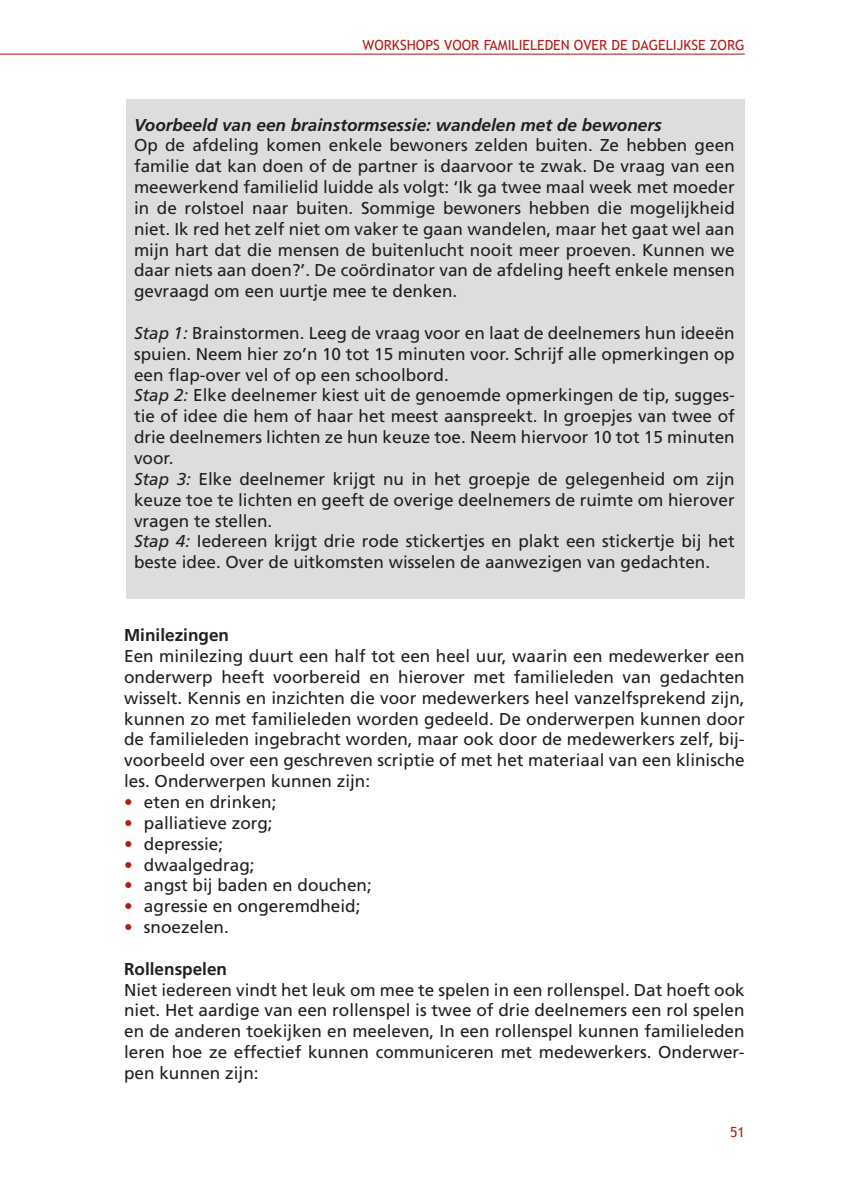
<style>
.page{position:relative;width:844px;height:1191px;background:#fff}
.page>*{position:absolute;margin:0;border:0;box-sizing:border-box;transform-origin:0 0}
.t1{font:17.15px/20.8px "Frutiger LT Std";color:#231f20;text-align:justify}
.t2{font:italic 700 17.15px "Frutiger LT Std";color:#231f20}
.t3{font:700 17.15px "Frutiger LT Std";color:#231f20}
.t4{font:14px "Trebuchet MS";color:#b41d15}
.s1{font-style:italic}
.s2{color:#b41d15}
</style>
<div class="page">
<hr style="left:0;top:54px;width:744px;height:1px;background:#b41d15">
<div style="left:126px;top:99px;width:618px;height:499px;background:#dcdddf"></div>
<p class="t4" style="left:362px;top:37px;width:100px">WORKSHO PS VOOR</p>
<p class="t4" style="left:483px;top:37px;width:32px">FAMILIELEDEN</p>
<p class="t4" style="left:574px;top:37px;width:83px">OVER DE DAGELI</p>
<p class="t4" style="left:676px;top:37px;width:43px">JKSE ZORG</p>
<p class="t2" style="left:134px;top:114px;width:529px">Voorbeeld van een brainstormsessie: wandelen met de bewoners</p>
<p class="t1" style="left:134px;top:135px;width:602px">Op de afdeling komen enkele bewoners zelden buiten. Ze hebben geen familie dat kan doen of de partner is daarvoor te zwak. De vraag van een meewerkend familielid luidde als volgt: ‘Ik ga twee maal week met moeder in de rolstoel naar buiten. Sommige bewoners hebben die mogelijkheid niet. Ik red het zelf niet om vaker te gaan wandelen, maar het gaat wel aan mijn hart dat die mensen de buitenlucht nooit meer proeven. Kunnen we daar niets aan doen?’. De coördinator van de afdeling heeft enkele mensen gevraagd om een uurtje mee te denken.</p>
<p class="t1" style="left:134px;top:323px;width:602px;text-align:left"><span class="s1">Stap 1:</span> Brainstormen. Leeg de vraag voor en laat de deelnemers hun ideeën spuien. Neem hier zo’n 10 tot 15 minuten voor. Schrijf alle opmerkingen op een flap-over vel of op een schoolbord.<br><span class="s1">Stap 2:</span> Elke deelnemer kiest uit de genoemde opmerkingen de tip, sugges&shy;tie of idee die hem of haar het meest aanspreekt. In groepjes van twee of drie deelnemers lichten ze hun keuze toe. Neem hiervoor 10 tot 15 minuten voor.<br><span class="s1">Stap 3:</span> Elke deelnemer krijgt nu in het groepje de gelegenheid om zijn keuze toe te lichten en geeft de overige deelnemers de ruimte om hierover vragen te stellen.<br><span class="s1">Stap 4:</span> Iedereen krijgt drie rode stickertjes en plakt een stickertje bij het beste idee. Over de uitkomsten wisselen de aanwezigen van gedachten.</p>
<p class="t3" style="left:124px;top:625px;width:106px">Minilezingen</p>
<p class="t1" style="left:124px;top:646px;width:622px">Een minilezing duurt een half tot een heel uur, waarin een medewerker een onderwerp heeft voorbereid en hierover met familieleden van gedachten wisselt. Kennis en inzichten die voor medewerkers heel vanzelfsprekend zijn, kunnen zo met familieleden worden gedeeld. De onderwerpen kunnen door de familieleden ingebracht worden, maar ook door de medewerkers zelf, bij&shy;voorbeeld over een geschreven scriptie of met het materiaal van een klinische les. Onderwerpen kunnen zijn:</p>
<p class="t1" style="left:124px;top:791px;width:154px"><span class="s2">•</span> eten en drinken;</p>
<p class="t1" style="left:124px;top:812px;width:150px"><span class="s2">•</span> palliatieve zorg;</p>
<p class="t1" style="left:124px;top:833px;width:100px"><span class="s2">•</span> depressie;</p>
<p class="t1" style="left:124px;top:854px;width:132px"><span class="s2">•</span> dwaalgedrag;</p>
<p class="t1" style="left:124px;top:875px;width:249px"><span class="s2">•</span> angst bij baden en douchen;</p>
<p class="t1" style="left:124px;top:896px;width:238px"><span class="s2">•</span> agressie en ongeremdheid;</p>
<p class="t1" style="left:124px;top:916px;width:106px"><span class="s2">•</span> snoezelen.</p>
<p class="t3" style="left:124px;top:958px;width:104px">Rollenspelen</p>
<p class="t1" style="left:124px;top:979px;width:622px">Niet iedereen vindt het leuk om mee te spelen in een rollenspel. Dat hoeft ook niet. Het aardige van een rollenspel is twee of drie deelnemers een rol spelen en de anderen toekijken en meeleven, In een rollenspel kunnen familieleden leren hoe ze effectief kunnen communiceren met medewerkers. Onderwer&shy;pen kunnen zijn:</p>
<p class="t4" style="left:729px;top:1123px;width:16px">51</p>
</div>
